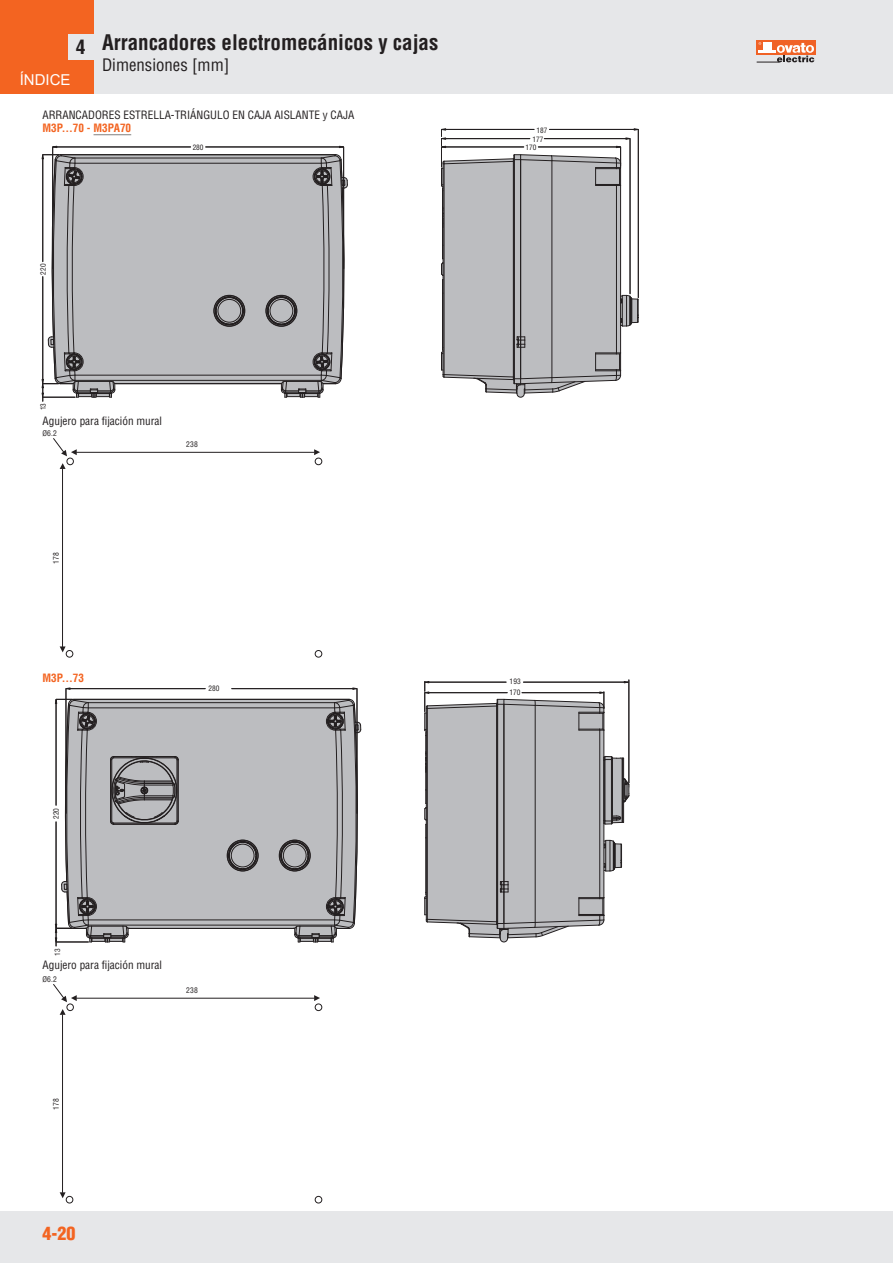
<style>
.page{position:relative;width:893px;height:1263px;background:#fff}
.page>*{position:absolute;margin:0;border:0;box-sizing:border-box;transform-origin:0 0}
.t1{font:700 condensed 21px "Helvetica";color:#231f20}
.t2{font:700 condensed 19.5px "Helvetica";color:#231f20}
.t3{font:900 condensed 18px "Helvetica";color:#f36421}
.t4{font:condensed 16.8px "Helvetica";color:#231f20}
.t5{font:15px "Arial";color:#fff}
.t6{font:condensed 11.25px "Helvetica";color:#231f20}
.t7{font:700 condensed 11.25px "Helvetica";color:#f36421}
.t8{font:condensed 7.65px "Helvetica";color:#231f20}
.t9{font:condensed 7.35px "Helvetica";color:#231f20}
.t10{font:condensed 7.2px "Helvetica";color:#231f20}
</style>
<div class="page">
<div style="left:0;top:0;width:893px;height:94px;background:#e6e7e9"></div>
<div style="left:0;top:1212px;width:893px;height:51px;background:#e6e7e9"></div>
<div style="left:757px;top:40px;width:59px;height:15px;background:#f06226"></div>
<svg style="left:757px;top:42px;width:57px;height:21px"></svg>
<div style="left:0;top:0;width:94px;height:94px;background:#f36421"></div>
<div style="left:68px;top:34px;width:28px;height:26px;background:#e6e7e9"></div>
<div style="left:445px;top:327px;width:177px;height:49px;background:#bcbdc0"></div>
<div style="left:117px;top:155px;width:150px;height:230px;background:#bcbdc0"></div>
<hr style="left:75px;top:375px;width:246px;height:1px;background:#231f20">
<hr style="left:75px;top:380px;width:246px;height:1px;background:#231f20">
<hr style="left:75px;top:158px;width:246px;height:1px;background:#231f20">
<hr style="left:75px;top:163px;width:246px;height:1px;background:#231f20">
<hr style="left:513px;top:161px;width:1px;height:216px;background:#231f20">
<hr style="left:444px;top:164px;width:1px;height:211px;background:#231f20">
<hr style="left:616px;top:185px;width:1px;height:168px;background:#231f20">
<hr style="left:60px;top:154px;width:276px;height:1px;background:#231f20">
<hr style="left:115px;top:383px;width:166px;height:1px;background:#231f20">
<div style="left:266px;top:295px;width:31px;height:32px;border:1px solid #231f20;border-radius:50%"></div>
<div style="left:266px;top:295px;width:31px;height:31px;border:1px solid #231f20;border-radius:50%"></div>
<div style="left:214px;top:295px;width:31px;height:32px;border:1px solid #231f20;border-radius:50%"></div>
<div style="left:214px;top:295px;width:31px;height:31px;border:1px solid #231f20;border-radius:50%"></div>
<div style="left:215px;top:296px;width:29px;height:29px;border:1px solid #231f20;border-radius:50%"></div>
<svg style="left:215px;top:297px;width:29px;height:28px"></svg>
<hr style="left:552px;top:161px;width:1px;height:217px;background:#231f20">
<hr style="left:520px;top:160px;width:1px;height:177px;background:#231f20">
<hr style="left:514px;top:160px;width:1px;height:219px;background:#231f20">
<hr style="left:443px;top:164px;width:1px;height:211px;background:#231f20">
<hr style="left:442px;top:293px;width:1px;height:55px;background:#231f20">
<svg style="left:267px;top:154px;width:81px;height:244px;background:#adadaf"></svg>
<hr style="left:620px;top:186px;width:1px;height:167px;background:#231f20">
<svg style="left:441px;top:336px;width:180px;height:62px"></svg>
<hr style="left:343px;top:147px;width:1px;height:122px;background:#231f20">
<hr style="left:57px;top:147px;width:134px;height:1px;background:#231f20">
<hr style="left:206px;top:147px;width:133px;height:1px;background:#231f20">
<svg style="left:42px;top:146px;width:75px;height:255px"></svg>
<svg style="left:441px;top:128px;width:198px;height:199px"></svg>
<div style="left:66px;top:650px;width:7px;height:7px;border:1px solid #231f20;border-radius:50%"></div>
<hr style="left:62px;top:469px;width:1px;height:178px;background:#231f20">
<svg style="left:60px;top:646px;width:6px;height:6px"></svg>
<svg style="left:60px;top:463px;width:6px;height:6px"></svg>
<hr style="left:77px;top:452px;width:237px;height:1px;background:#231f20">
<svg style="left:314px;top:449px;width:6px;height:6px"></svg>
<div style="left:315px;top:650px;width:7px;height:7px;border:1px solid #231f20;border-radius:50%"></div>
<div style="left:315px;top:458px;width:7px;height:7px;border:1px solid #231f20;border-radius:50%"></div>
<div style="left:67px;top:458px;width:7px;height:7px;border:1px solid #231f20;border-radius:50%"></div>
<svg style="left:53px;top:438px;width:24px;height:18px"></svg>
<div style="left:66px;top:1196px;width:7px;height:7px;border:1px solid #231f20;border-radius:50%"></div>
<hr style="left:62px;top:1015px;width:1px;height:178px;background:#231f20">
<svg style="left:60px;top:1192px;width:6px;height:6px"></svg>
<svg style="left:60px;top:1009px;width:6px;height:6px"></svg>
<hr style="left:77px;top:998px;width:237px;height:1px;background:#231f20">
<svg style="left:314px;top:995px;width:6px;height:6px"></svg>
<div style="left:315px;top:1196px;width:7px;height:7px;border:1px solid #231f20;border-radius:50%"></div>
<div style="left:315px;top:1004px;width:7px;height:7px;border:1px solid #231f20;border-radius:50%"></div>
<div style="left:67px;top:1004px;width:7px;height:7px;border:1px solid #231f20;border-radius:50%"></div>
<svg style="left:53px;top:984px;width:24px;height:18px"></svg>
<div style="left:181px;top:700px;width:100px;height:228px;background:#bcbdc0"></div>
<hr style="left:88px;top:920px;width:247px;height:1px;background:#231f20">
<hr style="left:88px;top:925px;width:247px;height:1px;background:#231f20">
<hr style="left:88px;top:702px;width:247px;height:1px;background:#231f20">
<hr style="left:88px;top:708px;width:247px;height:1px;background:#231f20">
<hr style="left:74px;top:699px;width:275px;height:1px;background:#231f20">
<hr style="left:128px;top:928px;width:167px;height:1px;background:#231f20">
<div style="left:279px;top:840px;width:31px;height:31px;border:1px solid #231f20;border-radius:50%"></div>
<div style="left:280px;top:841px;width:29px;height:29px;border:1px solid #231f20;border-radius:50%"></div>
<div style="left:227px;top:840px;width:31px;height:31px;border:1px solid #231f20;border-radius:50%"></div>
<svg style="left:228px;top:841px;width:29px;height:29px"></svg>
<svg style="left:281px;top:699px;width:80px;height:244px;background:#adaeb0"></svg>
<hr style="left:66px;top:689px;width:1px;height:124px;background:#231f20">
<hr style="left:357px;top:689px;width:1px;height:124px;background:#231f20">
<hr style="left:70px;top:688px;width:135px;height:1px;background:#231f20">
<hr style="left:232px;top:688px;width:122px;height:1px;background:#231f20">
<svg style="left:65px;top:687px;width:6px;height:3px"></svg>
<svg style="left:352px;top:687px;width:6px;height:3px"></svg>
<svg style="left:55px;top:697px;width:126px;height:249px;background:#adaeb0"></svg>
<hr style="left:628px;top:680px;width:1px;height:103px;background:#231f20">
<svg style="left:424px;top:681px;width:206px;height:261px"></svg>
<hr style="left:94px;top:134px;width:37px;height:1px;background:#808080">
<h2 class="t2" style="left:76px;top:40px;width:11px">4</h2>
<h3 class="t5" style="left:20px;top:69px;width:52px">ÍNDICE</h3>
<h1 class="t1" style="left:102px;top:34px;width:338px">Arrancadores electromecánicos y cajas</h1>
<h3 class="t4" style="left:102px;top:59px;width:129px">Dimensiones [mm]</h3>
<p class="t6" style="left:43px;top:111px;width:313px">ARRANCADORES ESTRELLA-TRIÁNGULO EN CAJA AISLANTE y CAJA</p>
<p class="t7" style="left:43px;top:124px;width:90px">M3P...70 - M3PA70</p>
<p class="t10" style="left:193px;top:145px;width:12px">280</p>
<p class="t9" style="left:40px;top:275px;width:12px;rotate:-90deg">220</p>
<p class="t9" style="left:40px;top:410px;width:9px;rotate:-90deg">13</p>
<p class="t6" style="left:43px;top:417px;width:121px">Agujero para fijación mural</p>
<p class="t8" style="left:43px;top:430px;width:16px">Ø6.2</p>
<p class="t8" style="left:53px;top:564px;width:13px;rotate:-90deg">178</p>
<p class="t8" style="left:186px;top:442px;width:13px">238</p>
<p class="t10" style="left:536px;top:127px;width:12px">187</p>
<p class="t10" style="left:532px;top:136px;width:12px">177</p>
<p class="t10" style="left:525px;top:145px;width:12px">170</p>
<p class="t7" style="left:43px;top:674px;width:43px">M3P...73</p>
<p class="t9" style="left:510px;top:679px;width:13px">193</p>
<p class="t9" style="left:208px;top:686px;width:13px">280</p>
<p class="t9" style="left:509px;top:690px;width:13px">170</p>
<p class="t9" style="left:53px;top:819px;width:13px;rotate:-90deg">220</p>
<p class="t9" style="left:55px;top:956px;width:9px;rotate:-90deg">13</p>
<p class="t6" style="left:43px;top:961px;width:121px">Agujero para fijación mural</p>
<p class="t8" style="left:43px;top:976px;width:16px">Ø6.2</p>
<p class="t8" style="left:53px;top:1110px;width:13px;rotate:-90deg">178</p>
<h3 class="t3" style="left:43px;top:1226px;width:34px">4-20</h3>
<p class="t8" style="left:186px;top:988px;width:13px">238</p>
</div>
